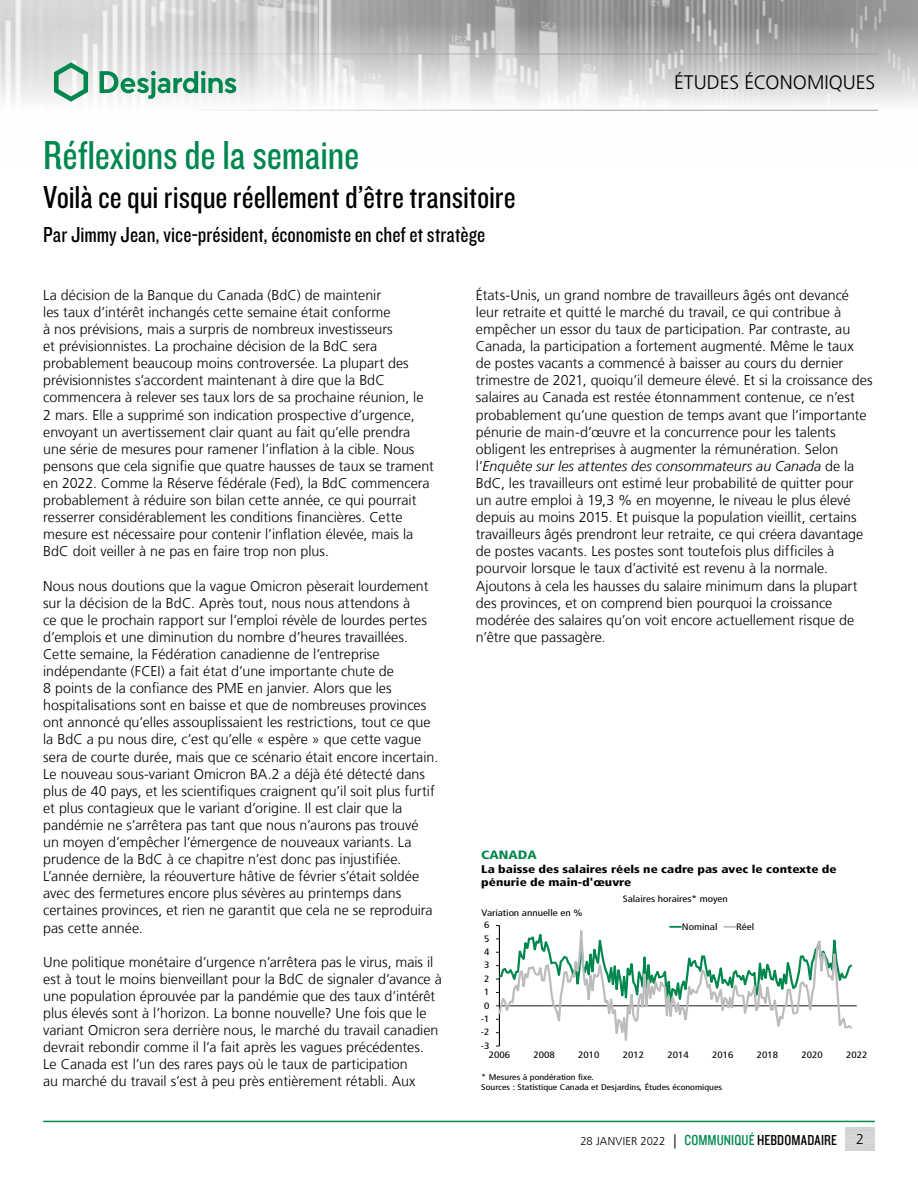
<style>
.page{position:relative;width:918px;height:1188px;background:#fff}
.page>*{position:absolute;margin:0;border:0;box-sizing:border-box;transform-origin:0 0}
.t1{font:42px "Knockout 29 Junior Ltweight";letter-spacing:-.005em;color:#00874e}
.t2{font:33px "Knockout 29 Junior Ltweight";color:#000}
.t3{font:22.5px "Knockout 29 Junior Ltweight";letter-spacing:.005em;color:#000}
.t4{font:300 19.5px "Frutiger LT";color:#000}
.t5{font:300 14.25px/17.1px "Frutiger LT";color:#000}
.t6{font:900 condensed 12px "Frutiger LT";color:#00874e;scale:1.2 1}
.t7{font:300 11.25px "Frutiger LT";letter-spacing:.005em;color:#000}
.t8{font:900 condensed 11.1px/13.2px "Frutiger LT";color:#000;scale:1.2 1}
.t9{font:condensed 9.3px "Frutiger LT";color:#000;scale:1.2 1}
.t10{font:condensed 9.15px "Frutiger LT";color:#000;scale:1.2 1}
.t11{font:condensed 8.25px/9.9px "Frutiger LT";color:#000;scale:1.2 1}
.s1{font-style:italic}
.s2{font-size:14.25px}
.s3{font-family:"Knockout 29 Junior Ltweight";font-weight:400;font-size:15px;color:#00874e}
.s4{font-family:"Knockout 29 Junior Ltweight";font-weight:400;font-size:15px}
</style>
<div class="page">
<img style="left:0;top:0;width:918px;height:110px">
<hr style="left:0;top:54px;width:878px;height:1px;background:#9d9d9c">
<hr style="left:0;top:110px;width:878px;height:1px;background:#9d9d9c">
<svg style="left:54px;top:62px;width:34px;height:40px"></svg>
<svg style="left:100px;top:71px;width:136px;height:28px"></svg>
<hr style="left:43px;top:1121px;width:832px;height:1px;background:#00874e">
<hr style="left:499px;top:1006px;width:358px;height:1px;background:#000">
<svg style="left:496px;top:925px;width:358px;height:122px"></svg>
<h1 class="t1" style="left:43px;top:128px;width:317px">Réflexions de la semaine</h1>
<h2 class="t2" style="left:43px;top:176px;width:474px">Voilà ce qui risque réellement d’être transitoire</h2>
<h3 class="t3" style="left:43px;top:220px;width:443px">Par Jimmy Jean, vice-président, économiste en chef et stratège</h3>
<h3 class="t4" style="left:674px;top:72px;width:203px">ÉTUDES ÉCONOMIQUES</h3>
<p class="t5" style="left:43px;top:287px;width:392px">La décision de la Banque du Canada (BdC) de maintenir<br>les taux d’intérêt inchangés cette semaine était conforme<br>à nos prévisions, mais a surpris de nombreux investisseurs<br>et prévisionnistes. La prochaine décision de la BdC sera probablement beaucoup moins controversée. La plupart des prévisionnistes s’accordent maintenant à dire que la BdC commencera à relever ses taux lors de sa prochaine réunion, le 2 mars. Elle a supprimé son indication prospective d’urgence, envoyant un avertissement clair quant au fait qu’elle prendra une série de mesures pour ramener l’inflation à la cible. Nous pensons que cela signifie que quatre hausses de taux se trament en 2022. Comme la Réserve fédérale (Fed), la BdC commencera probablement à réduire son bilan cette année, ce qui pourrait resserrer considérablement les conditions financières. Cette mesure est nécessaire pour contenir l’inflation élevée, mais la BdC doit veiller à ne pas en faire trop non plus.</p>
<p class="t5" style="left:43px;top:577px;width:397px">Nous nous doutions que la vague Omicron pèserait lourdement sur la décision de la BdC. Après tout, nous nous attendons à<br>ce que le prochain rapport sur l’emploi révèle de lourdes pertes d’emplois et une diminution du nombre d’heures travaillées.<br>Cette semaine, la Fédération canadienne de l’entreprise indépendante (FCEI) a fait état d’une importante chute de<br>8 points de la confiance des PME en janvier. Alors que les hospitalisations sont en baisse et que de nombreuses provinces ont annoncé qu’elles assouplissaient les restrictions, tout ce que la BdC a pu nous dire, c’est qu’elle « espère » que cette vague sera de courte durée, mais que ce scénario était encore incertain.<br>Le nouveau sous-variant Omicron BA.2 a déjà été détecté dans plus de 40 pays, et les scientifiques craignent qu’il soit plus furtif et plus contagieux que le variant d’origine. Il est clair que la pandémie ne s’arrêtera pas tant que nous n’aurons pas trouvé<br>un moyen d’empêcher l’émergence de nouveaux variants. La prudence de la BdC à ce chapitre n’est donc pas injustifiée.<br>L’année dernière, la réouverture hâtive de février s’était soldée avec des fermetures encore plus sévères au printemps dans certaines provinces, et rien ne garantit que cela ne se reproduira pas cette année.</p>
<p class="t5" style="left:43px;top:954px;width:400px">Une politique monétaire d’urgence n’arrêtera pas le virus, mais il est à tout le moins bienveillant pour la BdC de signaler d’avance à une population éprouvée par la pandémie que des taux d’intérêt plus élevés sont à l’horizon. La bonne nouvelle? Une fois que le variant Omicron sera derrière nous, le marché du travail canadien devrait rebondir comme il l’a fait après les vagues précédentes.<br>Le Canada est l’un des rares pays où le taux de participation<br>au marché du travail s’est à peu près entièrement rétabli. Aux</p>
<p class="t5" style="left:476px;top:287px;width:398px">États‑Unis, un grand nombre de travailleurs âgés ont devancé leur retraite et quitté le marché du travail, ce qui contribue à empêcher un essor du taux de participation. Par contraste, au Canada, la participation a fortement augmenté. Même le taux<br>de postes vacants a commencé à baisser au cours du dernier trimestre de 2021, quoiqu’il demeure élevé. Et si la croissance des salaires au Canada est restée étonnamment contenue, ce n’est probablement qu’une question de temps avant que l’importante pénurie de main-d’œuvre et la concurrence pour les talents obligent les entreprises à augmenter la rémunération. Selon l’<span class="s1">Enquête sur les attentes des consommateurs au Canada</span> de la BdC, les travailleurs ont estimé leur probabilité de quitter pour un autre emploi à 19,3 % en moyenne, le niveau le plus élevé depuis au moins 2015. Et puisque la population vieillit, certains travailleurs âgés prendront leur retraite, ce qui créera davantage de postes vacants. Les postes sont toutefois plus difficiles à pourvoir lorsque le taux d’activité est revenu à la normale.<br>Ajoutons à cela les hausses du salaire minimum dans la plupart des provinces, et on comprend bien pourquoi la croissance modérée des salaires qu’on voit encore actuellement risque de n’être que passagère.</p>
<p class="t6" style="left:481px;top:848px;width:48px">CANADA</p>
<p class="t8" style="left:481px;top:862px;width:298px">La baisse des salaires réels ne cadre pas avec le contexte de pénurie de main-d'œuvre</p>
<p class="t10" style="left:481px;top:908px;width:86px">Variation annuelle en %</p>
<p class="t9" style="left:484px;top:920px;width:6px">6</p>
<p class="t9" style="left:484px;top:933px;width:6px">5</p>
<p class="t9" style="left:484px;top:946px;width:6px">4</p>
<p class="t9" style="left:484px;top:960px;width:6px">3</p>
<p class="t9" style="left:484px;top:973px;width:6px">2</p>
<p class="t10" style="left:484px;top:987px;width:6px">1</p>
<p class="t10" style="left:484px;top:1000px;width:6px">0</p>
<p class="t10" style="left:481px;top:1014px;width:9px">-1</p>
<p class="t10" style="left:481px;top:1027px;width:9px">-2</p>
<p class="t10" style="left:481px;top:1040px;width:9px">-3</p>
<p class="t10" style="left:623px;top:894px;width:89px">Salaires horaires* moyen</p>
<p class="t10" style="left:682px;top:921px;width:31px">Nominal</p>
<p class="t10" style="left:736px;top:921px;width:17px">Réel</p>
<p class="t9" style="left:489px;top:1049px;width:19px">2006</p>
<p class="t9" style="left:533px;top:1049px;width:19px">2008</p>
<p class="t9" style="left:578px;top:1049px;width:19px">2010</p>
<p class="t9" style="left:623px;top:1049px;width:19px">2012</p>
<p class="t9" style="left:667px;top:1049px;width:19px">2014</p>
<p class="t9" style="left:712px;top:1049px;width:19px">2016</p>
<p class="t9" style="left:757px;top:1049px;width:19px">2018</p>
<p class="t9" style="left:801px;top:1049px;width:19px">2020</p>
<p class="t9" style="left:846px;top:1049px;width:19px">2022</p>
<p class="t11" style="left:481px;top:1072px;width:202px">* Mesures à pondération fixe.<br>Sources : Statistique Canada et Desjardins, Études économiques</p>
<p class="t7" style="left:580px;top:1135px;width:258px">28 JANVIER 2022 <span class="s2">|</span> <span class="s3">COMMUNIQUÉ</span> <span class="s4">HEBDOMADAIRE</span></p>
<p class="t5" style="left:856px;top:1131px;width:9px">2</p>
</div>
